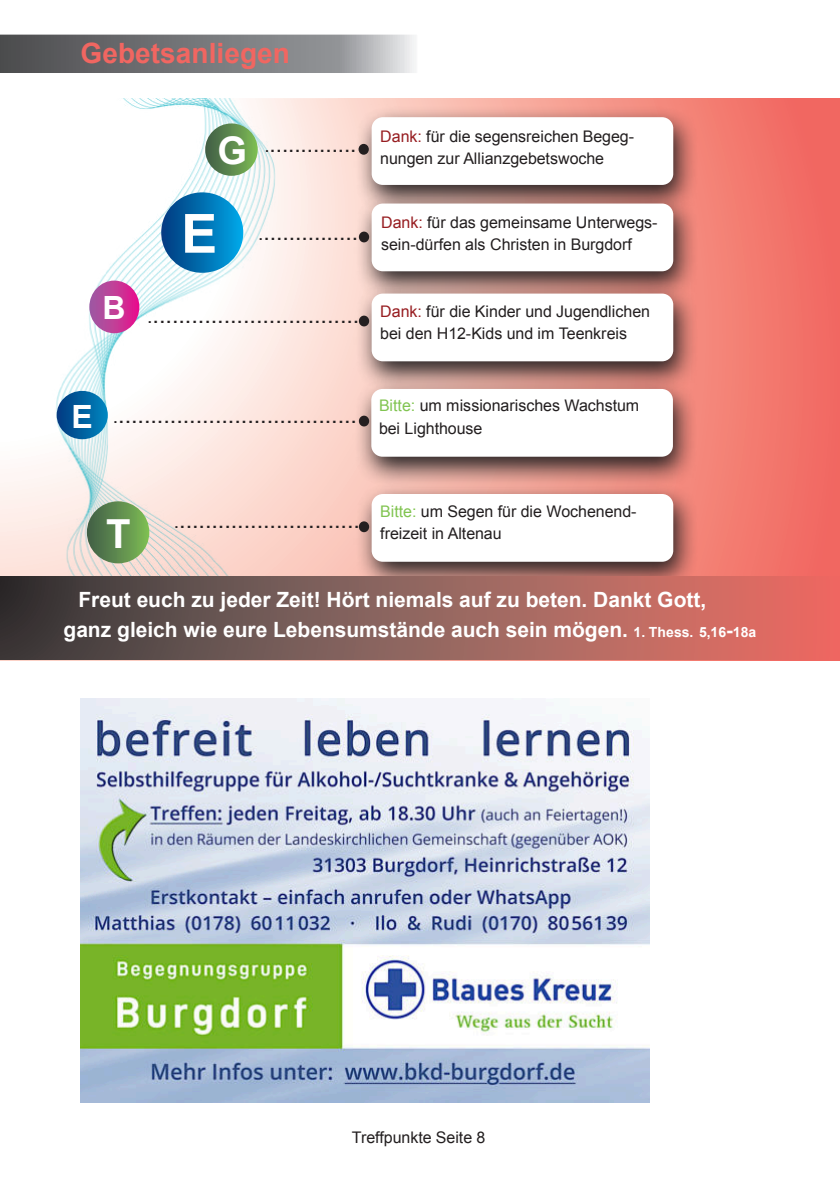
<style>
.page{position:relative;width:840px;height:1191px;background:#fff}
.page>*{position:absolute;margin:0;border:0;box-sizing:border-box;transform-origin:0 0}
.t1{font:700 54px "Arial";color:#fff}
.t2{font:700 40px "Arial";color:#fff}
.t3{font:700 38px "Arial";color:#fff}
.t4{font:700 32px "Arial";color:#fff}
.t5{font:700 28px "Arial";color:#f16661}
.t6{font:24px "Arial";color:#231f20}
.t7{font:24px "Arial";color:#231f20;scale:.96 1}
.t8{font:24px "Arial";color:#231f20;scale:.94 1}
.t9{font:700 21px/30px "Arial";color:#fff}
.t10{font:16px/22px "Arial";letter-spacing:-.005em;color:#231f20}
.s1{font-size:20px}
.s2{color:#971d21}
.s3{color:#81c451}
.s4{font-size:14px}
</style>
<div class="page">
<svg style="left:0;top:34px;width:416px;height:39px;background:#808184"></svg>
<svg style="left:0;top:98px;width:839px;height:563px;background:#f38b82"></svg>
<img style="left:0;top:98px;width:316px;height:478px">
<div style="left:205px;top:123px;width:52px;height:53px;background:linear-gradient(to right,#435e4b,#7ab853);border-radius:50%"></div>
<div style="left:161px;top:192px;width:82px;height:81px;background:linear-gradient(to right,#053a7e,#00a6e5);border-radius:50%"></div>
<div style="left:89px;top:280px;width:50px;height:53px;background:linear-gradient(to right,#9d64a5,#e6148d);border-radius:50%"></div>
<div style="left:57px;top:391px;width:51px;height:48px;background:linear-gradient(to right,#013980,#0389c0);border-radius:50%"></div>
<div style="left:87px;top:501px;width:62px;height:62px;background:linear-gradient(to right,#425d48,#7cba53);border-radius:50%"></div>
<svg style="left:353px;top:104px;width:347px;height:87px;background:#c98d84"></svg>
<div style="left:372px;top:118px;width:300px;height:66px;background:#fff;border-radius:10px"></div>
<div style="left:371px;top:117px;width:302px;height:68px;border:2px solid #fff;border-radius:10px"></div>
<svg style="left:353px;top:191px;width:347px;height:90px;background:#a47771"></svg>
<div style="left:372px;top:204px;width:300px;height:66px;background:#fff;border-radius:10px"></div>
<div style="left:371px;top:203px;width:302px;height:68px;border:2px solid #fff;border-radius:10px"></div>
<svg style="left:353px;top:281px;width:347px;height:113px;background:#ac7c75"></svg>
<div style="left:372px;top:294px;width:300px;height:66px;background:#fff;border-radius:10px"></div>
<div style="left:371px;top:293px;width:302px;height:68px;border:2px solid #fff;border-radius:10px"></div>
<svg style="left:353px;top:376px;width:346px;height:105px;background:#ba837b"></svg>
<div style="left:372px;top:390px;width:299px;height:66px;background:#fff;border-radius:10px"></div>
<div style="left:371px;top:389px;width:301px;height:68px;border:2px solid #fff;border-radius:10px"></div>
<svg style="left:353px;top:481px;width:347px;height:95px;background:#bd8178"></svg>
<div style="left:372px;top:495px;width:300px;height:66px;background:#fff;border-radius:10px"></div>
<div style="left:371px;top:494px;width:302px;height:68px;border:2px solid #fff;border-radius:10px"></div>
<svg style="left:0;top:576px;width:839px;height:83px;background:#915d57"></svg>
<img style="left:80px;top:698px;width:569px;height:404px">
<h3 class="t5" style="left:81px;top:42px;width:211px">Gebetsanliegen</h3>
<h3 class="t4" style="left:102px;top:295px;width:25px">B</h3>
<h3 class="t3" style="left:217px;top:136px;width:31px">G</h3>
<h3 class="t8" style="left:264px;top:134px;width:99px"><span class="s1">.</span>..............</h3>
<h1 class="t1" style="left:181px;top:213px;width:38px">E</h1>
<h3 class="t7" style="left:258px;top:222px;width:106px"><span class="s1">.</span>...............</h3>
<h3 class="t6" style="left:147px;top:305px;width:214px"><span class="s1">.</span>................................</h3>
<p class="t10" style="left:380px;top:126px;width:255px"><span class="s2">Dank:</span> für die segensreichen Begeg&shy;nungen zur Allianzgebetswoche</p>
<p class="t10" style="left:381px;top:213px;width:278px"><span class="s2">Dank:</span> für das gemeinsame Unterwegs&shy;sein-dürfen als Christen in Burgdorf</p>
<p class="t10" style="left:380px;top:302px;width:271px"><span class="s2">Dank:</span> für die Kinder und Jugendlichen bei den H12-Kids und im Teenkreis</p>
<h3 class="t4" style="left:72px;top:405px;width:23px">E</h3>
<h3 class="t6" style="left:113px;top:405px;width:246px"><span class="s1">.</span>.....................................</h3>
<p class="t10" style="left:379px;top:396px;width:261px"><span class="s3">Bitte:</span> um missionarisches Wachstum bei Lighthouse</p>
<h2 class="t2" style="left:106px;top:519px;width:26px">T</h2>
<h3 class="t6" style="left:174px;top:510px;width:188px"><span class="s1">.</span>............................</h3>
<p class="t10" style="left:380px;top:502px;width:257px"><span class="s3">Bitte:</span> um Segen für die Wochenend&shy;freizeit in Altenau</p>
<h3 class="t9" style="left:63px;top:586px;width:693px;text-indent:15px">Freut euch zu jeder Zeit! Hört niemals auf zu beten. Dankt Gott, ganz gleich wie eure Lebensumstände auch sein mögen. <span class="s4">1. Thess. 5,16</span><span class="s1">-</span><span class="s4">18a</span></h3>
<p class="t10" style="left:351px;top:1127px;width:135px">Treffpunkte Seite 8</p>
</div>
